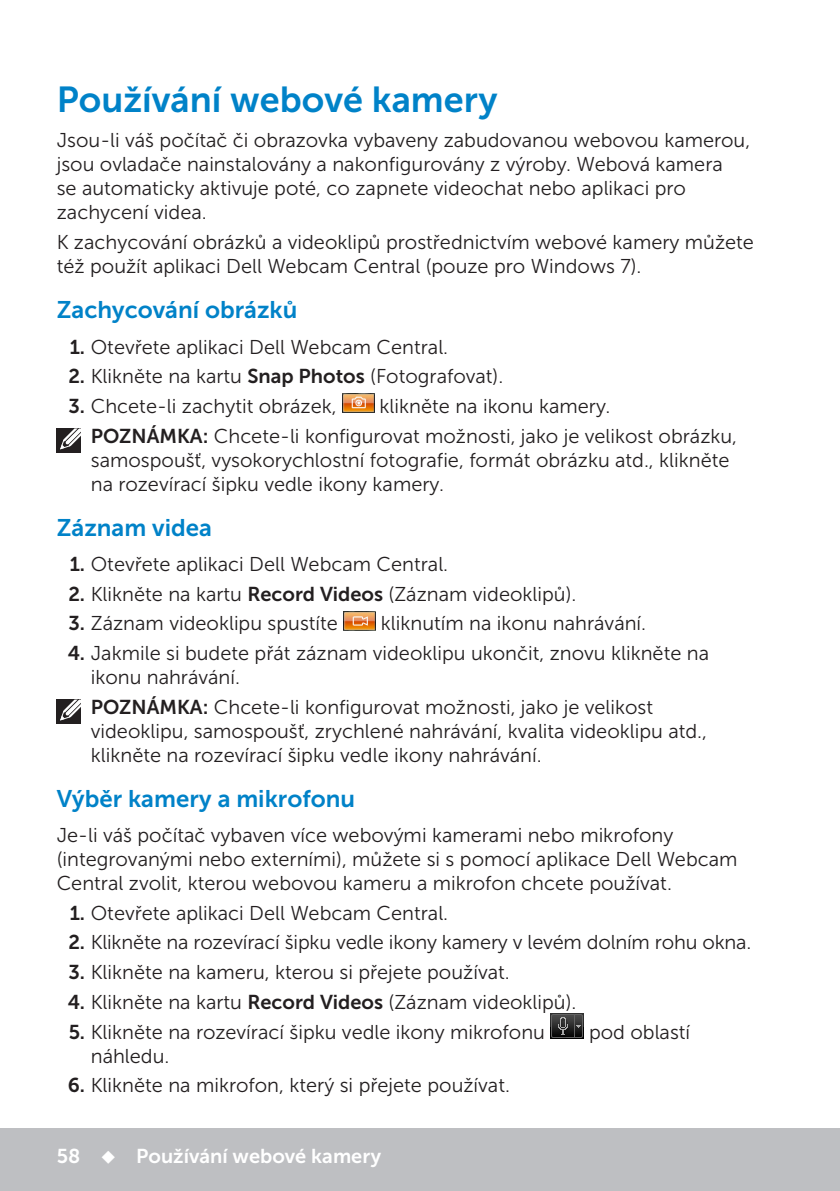
<style>
.page{position:relative;width:840px;height:1191px;background:#fff}
.page>*{position:absolute;margin:0;border:0;box-sizing:border-box;transform-origin:0 0}
.Head1{font:36px "Museo Sans For Dell 700";color:#0082c8}
.Head2{font:24px "Museo Sans For Dell 700";color:#0082c8}
.Paragraph{font:20px/24px "Museo Sans For Dell 300";color:#231f20}
.Note{font:20px/24px "Museo Sans For Dell 300";color:#231f20}
.t1{font:20px "Museo Sans For Dell 700";color:#fff}
.s1{font-family:"Museo Sans For Dell 700"}
</style>
<div class="page">
<div style="left:0;top:1128px;width:839px;height:63px;background:#bebfc2"></div>
<img style="left:342px;top:393px;width:32px;height:20px">
<img style="left:343px;top:611px;width:32px;height:19px">
<img style="left:550px;top:1013px;width:33px;height:25px">
<div style="left:57px;top:428px;width:24px;height:25px;background:#231f20"></div>
<svg style="left:60px;top:428px;width:21px;height:22px"></svg>
<div style="left:57px;top:699px;width:24px;height:25px;background:#231f20"></div>
<svg style="left:60px;top:699px;width:21px;height:22px"></svg>
<p class="Head1" style="left:57px;top:80px;width:442px">Používání webové kamery</p>
<p class="Paragraph" style="left:57px;top:129px;width:694px">Jsou-li váš počítač či obrazovka vybaveny zabudovanou webovou kamerou, jsou ovladače nainstalovány a nakonfigurovány z výroby. Webová kamera<br>se automaticky aktivuje poté, co zapnete videochat nebo aplikaci pro zachycení videa.</p>
<p class="Paragraph" style="left:57px;top:230px;width:698px">K zachycování obrázků a videoklipů prostřednictvím webové kamery můžete též použít aplikaci Dell Webcam Central (pouze pro Windows 7).</p>
<p class="Head2" style="left:57px;top:296px;width:242px">Zachycování obrázků</p>
<p class="Paragraph" style="left:70px;top:335px;width:380px"><span class="s1">1.</span> Otevřete aplikaci Dell Webcam Central.</p>
<p class="Paragraph" style="left:68px;top:364px;width:436px"><span class="s1">2.</span> Klikněte na kartu <span class="s1">Snap Photos</span> (Fotografovat).</p>
<p class="Paragraph" style="left:69px;top:394px;width:269px"><span class="s1">3.</span> Chcete-li zachytit obrázek,</p>
<p class="Paragraph" style="left:379px;top:394px;width:232px">klikněte na ikonu kamery.</p>
<p class="Note" style="left:91px;top:424px;width:647px"><span class="s1">POZNÁMKA:</span> Chcete-li konfigurovat možnosti, jako je velikost obrázku, samospoušť, vysokorychlostní fotografie, formát obrázku atd., klikněte na rozevírací šipku vedle ikony kamery.</p>
<p class="Head2" style="left:57px;top:514px;width:157px">Záznam videa</p>
<p class="Paragraph" style="left:70px;top:552px;width:380px"><span class="s1">1.</span> Otevřete aplikaci Dell Webcam Central.</p>
<p class="Paragraph" style="left:68px;top:582px;width:509px"><span class="s1">2.</span> Klikněte na kartu <span class="s1">Record Videos</span> (Záznam videoklipů).</p>
<p class="Paragraph" style="left:69px;top:611px;width:271px"><span class="s1">3.</span> Záznam videoklipu spustíte</p>
<p class="Paragraph" style="left:380px;top:611px;width:267px">kliknutím na ikonu nahrávání.</p>
<p class="Paragraph" style="left:91px;top:641px;width:619px;text-indent:-23px"><span class="s1">4.</span> Jakmile si budete přát záznam videoklipu ukončit, znovu klikněte na ikonu nahrávání.</p>
<p class="Note" style="left:91px;top:695px;width:617px"><span class="s1">POZNÁMKA:</span> Chcete-li konfigurovat možnosti, jako je velikost videoklipu, samospoušť, zrychlené nahrávání, kvalita videoklipu atd., klikněte na rozevírací šipku vedle ikony nahrávání.</p>
<p class="Head2" style="left:57px;top:785px;width:300px">Výběr kamery a mikrofonu</p>
<p class="Paragraph" style="left:57px;top:823px;width:682px">Je-li váš počítač vybaven více webovými kamerami nebo mikrofony (integrovanými nebo externími), můžete si s pomocí aplikace Dell Webcam<br>Central zvolit, kterou webovou kameru a mikrofon chcete používat.</p>
<p class="Paragraph" style="left:70px;top:901px;width:380px"><span class="s1">1.</span> Otevřete aplikaci Dell Webcam Central.</p>
<p class="Paragraph" style="left:68px;top:930px;width:684px"><span class="s1">2.</span> Klikněte na rozevírací šipku vedle ikony kamery v levém dolním rohu okna.</p>
<p class="Paragraph" style="left:69px;top:960px;width:442px"><span class="s1">3.</span> Klikněte na kameru, kterou si přejete používat.</p>
<p class="Paragraph" style="left:68px;top:990px;width:510px"><span class="s1">4.</span> Klikněte na kartu <span class="s1">Record Videos</span> (Záznam videoklipů).</p>
<p class="Paragraph" style="left:69px;top:1019px;width:477px"><span class="s1">5.</span> Klikněte na rozevírací šipku vedle ikony mikrofonu</p>
<p class="Paragraph" style="left:588px;top:1019px;width:103px">pod oblastí</p>
<p class="Paragraph" style="left:91px;top:1043px;width:80px">náhledu.</p>
<p class="Paragraph" style="left:68px;top:1073px;width:443px"><span class="s1">6.</span> Klikněte na mikrofon, který si přejete používat.</p>
<p class="t1" style="left:57px;top:1144px;width:326px">58 ◆ Používání webové kamery</p>
</div>
